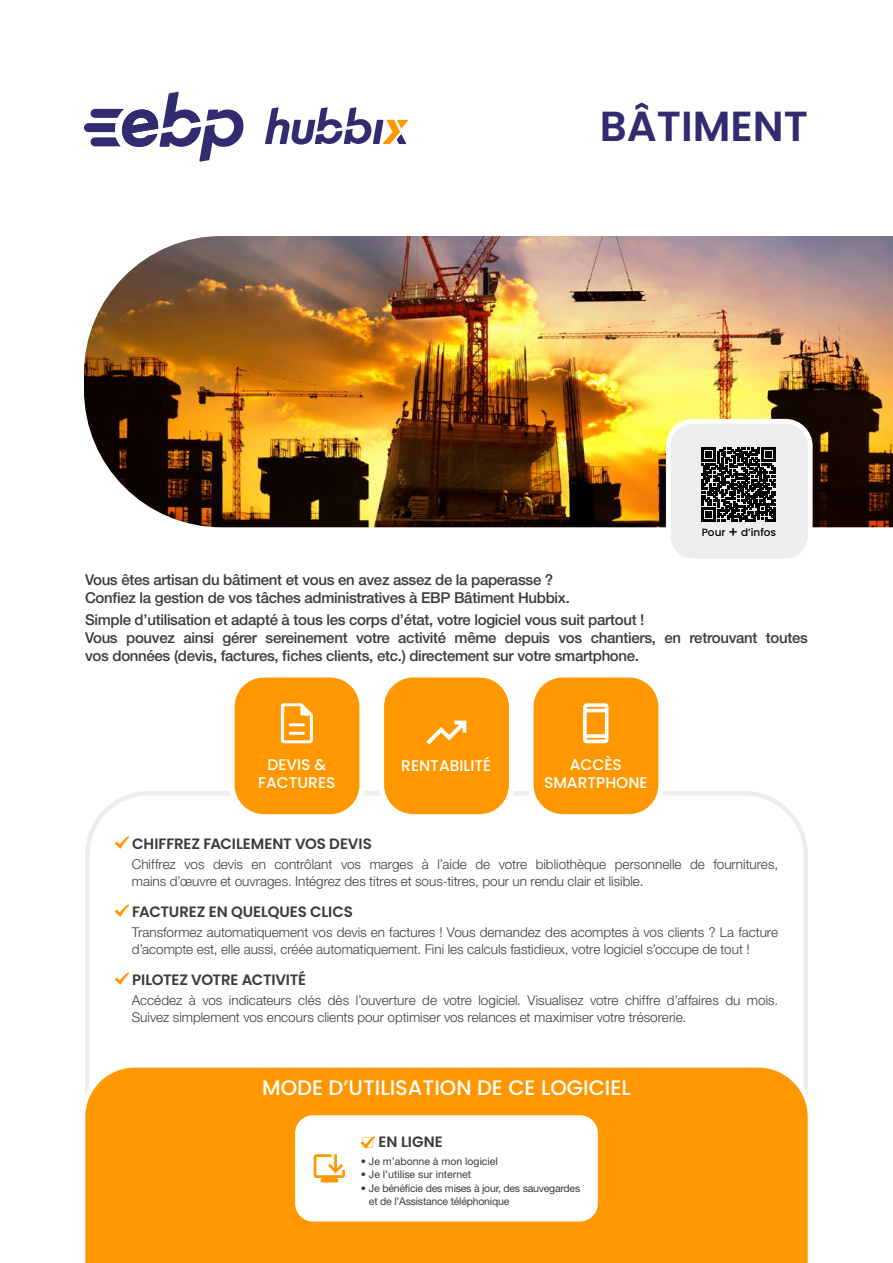
<style>
.page{position:relative;width:893px;height:1263px;background:#fff}
.page>*{position:absolute;margin:0;border:0;box-sizing:border-box;transform-origin:0 0}
.t1{font:600 42px "Poppins";color:#312b6f}
.t2{font:500 21px "Poppins";color:#fff}
.t3{font:500 15.45px/18.6px "Poppins";color:#fff;text-align:center}
.t4{font:500 15px/18px "Helvetica Neue LT Std";letter-spacing:-.02em;color:#3c3c3b}
.t5{font:600 15px "Poppins";letter-spacing:-.01em;color:#3c3c3b}
.t6{font:300 13.5px/16.5px "Helvetica Neue LT Std";color:#3c3c3b}
.t7{font:10.5px/13.5px "Helvetica Neue LT Std";letter-spacing:-.02em;color:#3c3c3b}
.t8{font:10.5px "Helvetica Neue LT Std";color:#3c3c3b}
.t9{font:500 10.5px "Poppins";color:#000}
.s1{font-size:14.25px}
</style>
<div class="page">
<img style="left:84px;top:236px;width:809px;height:291px">
<div style="left:85px;top:1063px;width:723px;height:200px;background:#ff9800"></div>
<div style="left:668px;top:421px;width:142px;height:140px;background:#ededed;border-radius:25px"></div>
<svg style="left:701px;top:447px;width:75px;height:75px"></svg>
<div style="left:666px;top:419px;width:147px;height:144px;border:5px solid #fff;border-radius:25px"></div>
<div style="left:295px;top:1115px;width:303px;height:106px;background:#fff;border-radius:18px"></div>
<svg style="left:314px;top:1154px;width:31px;height:28px"></svg>
<svg style="left:361px;top:1136px;width:14px;height:12px"></svg>
<svg style="left:115px;top:836px;width:14px;height:13px"></svg>
<svg style="left:115px;top:904px;width:14px;height:13px"></svg>
<svg style="left:115px;top:972px;width:14px;height:13px"></svg>
<svg style="left:84px;top:92px;width:160px;height:70px"></svg>
<svg style="left:265px;top:107px;width:143px;height:38px"></svg>
<div style="left:232px;top:675px;width:130px;height:142px;background:#ff9800;border-radius:32px"></div>
<svg style="left:281px;top:703px;width:32px;height:40px"></svg>
<div style="left:229px;top:672px;width:136px;height:148px;border:6px solid #fff;border-radius:32px"></div>
<div style="left:381px;top:675px;width:131px;height:142px;background:#ff9800;border-radius:32px"></div>
<svg style="left:426px;top:720px;width:40px;height:24px"></svg>
<div style="left:378px;top:672px;width:136px;height:148px;border:6px solid #fff;border-radius:32px"></div>
<div style="left:531px;top:675px;width:130px;height:142px;background:#ff9800;border-radius:32px"></div>
<svg style="left:583px;top:703px;width:25px;height:40px"></svg>
<div style="left:528px;top:672px;width:136px;height:148px;border:6px solid #fff;border-radius:32px"></div>
<h1 class="t1" style="left:600px;top:102px;width:210px">BÂTIMENT</h1>
<p class="t9" style="left:702px;top:526px;width:76px">Pour <span class="s1">+</span> d’infos</p>
<p class="t4" style="left:85px;top:570px;width:486px">Vous êtes artisan du bâtiment et vous en avez assez de la paperasse ?<br>Confiez la gestion de vos tâches administratives à EBP Bâtiment Hubbix.</p>
<p class="t4" style="left:85px;top:610px;width:724px">Simple d’utilisation et adapté à tous les corps d’état, votre logiciel vous suit partout !<br>Vous pouvez ainsi gérer sereinement votre activité même depuis vos chantiers, en retrouvant toutes vos données (devis, factures, fiches clients, etc.) directement sur votre smartphone.</p>
<p class="t3" style="left:258px;top:755px;width:79px">DEVIS &amp;<br>FACTURES</p>
<p class="t3" style="left:401px;top:756px;width:92px">RENTABILITÉ</p>
<p class="t3" style="left:544px;top:755px;width:105px">ACCÈS<br>SMARTPHONE</p>
<p class="t5" style="left:132px;top:835px;width:241px">CHIFFREZ FACILEMENT VOS DEVIS</p>
<p class="t6" style="left:132px;top:856px;width:648px">Chiffrez vos devis en contrôlant vos marges à l’aide de votre bibliothèque personnelle de fournitures, mains d’œuvre et ouvrages. Intégrez des titres et sous-titres, pour un rendu clair et lisible.</p>
<p class="t5" style="left:132px;top:903px;width:222px">FACTUREZ EN QUELQUES CLICS</p>
<p class="t6" style="left:132px;top:924px;width:648px">Transformez automatiquement vos devis en factures ! Vous demandez des acomptes à vos clients ? La facture d’acompte est, elle aussi, créée automatiquement. Fini les calculs fastidieux, votre logiciel s’occupe de tout !</p>
<p class="t5" style="left:132px;top:971px;width:175px">PILOTEZ VOTRE ACTIVITÉ</p>
<p class="t6" style="left:132px;top:992px;width:648px">Accédez à vos indicateurs clés dès l’ouverture de votre logiciel. Visualisez votre chiffre d’affaires du mois.<br>Suivez simplement vos encours clients pour optimiser vos relances et maximiser votre trésorerie.</p>
<h2 class="t2" style="left:262px;top:1075px;width:370px">MODE D’UTILISATION DE CE LOGICIEL</h2>
<p class="t5" style="left:378px;top:1133px;width:66px">EN LIGNE</p>
<p class="t8" style="left:361px;top:1155px;width:139px">• Je m’abonne à mon logiciel</p>
<p class="t8" style="left:361px;top:1168px;width:112px">• Je l’utilise sur internet</p>
<p class="t7" style="left:369px;top:1181px;width:213px;text-indent:-8px">• Je bénéficie des mises à jour, des sauvegardes et de l’Assistance téléphonique</p>
</div>
